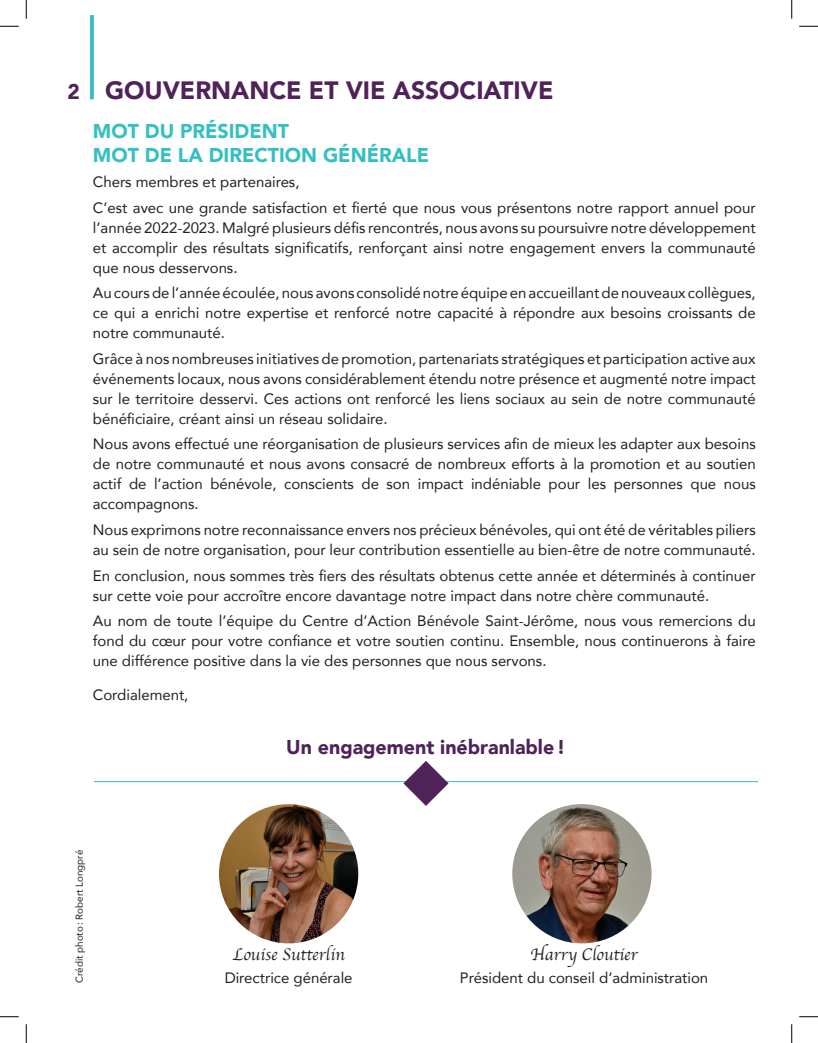
<style>
.page{position:relative;width:818px;height:1043px;background:#fff}
.page>*{position:absolute;margin:0;border:0;box-sizing:border-box;transform-origin:0 0}
.t1{font:900 25px "Avenir";color:#50225a}
.t2{font:900 20px/24px "Avenir";color:#35bfc3}
.t3{font:900 20px "Avenir";color:#50225a}
.t4{font:17.5px "Apple Chancery";color:#231f20}
.t5{font:15px/20px "Avenir";color:#231f20;text-align:justify}
.t6{font:10px "Avenir";color:#231f20}
.s1{font-size:21.25px}
</style>
<div class="page">
<svg style="left:90px;top:15px;width:4px;height:84px"></svg>
<img style="left:219px;top:804px;width:139px;height:139px;border-radius:70px">
<img style="left:512px;top:804px;width:139px;height:139px;border-radius:70px">
<hr style="left:94px;top:781px;width:664px;height:1px;background:#35bfc3">
<svg style="left:403px;top:761px;width:45px;height:45px"></svg>
<svg style="left:0;top:25px;width:19px;height:2px"></svg>
<svg style="left:799px;top:25px;width:19px;height:2px"></svg>
<svg style="left:0;top:1016px;width:19px;height:1px"></svg>
<svg style="left:799px;top:1016px;width:19px;height:1px"></svg>
<svg style="left:25px;top:0;width:2px;height:19px"></svg>
<svg style="left:25px;top:1024px;width:2px;height:18px"></svg>
<svg style="left:791px;top:0;width:1px;height:19px"></svg>
<svg style="left:791px;top:1024px;width:1px;height:18px"></svg>
<h1 class="t1" style="left:67px;top:69px;width:487px"><span class="s1">2</span> GOUVERNANCE ET VIE ASSOCIATIVE</h1>
<h2 class="t2" style="left:93px;top:118px;width:338px">MOT DU PRÉSIDENT<br>MOT DE LA DIRECTION GÉNÉRALE</h2>
<p class="t5" style="left:93px;top:168px;width:664px;line-height:25.6px">Chers membres et partenaires,<br>C’est avec une grande satisfaction et fierté que nous vous présentons notre rapport annuel pour</p>
<p class="t5" style="left:93px;top:217px;width:664px">l’année 2022-2023. Malgré plusieurs défis rencontrés, nous avons su poursuivre notre développement et accomplir des résultats significatifs, renforçant ainsi notre engagement envers la communauté que nous desservons.</p>
<p class="t5" style="left:93px;top:282px;width:664px">Au cours de l’année écoulée, nous avons consolidé notre équipe en accueillant de nouveaux collègues, ce qui a enrichi notre expertise et renforcé notre capacité à répondre aux besoins croissants de notre communauté.</p>
<p class="t5" style="left:93px;top:348px;width:664px">Grâce à nos nombreuses initiatives de promotion, partenariats stratégiques et participation active aux événements locaux, nous avons considérablement étendu notre présence et augmenté notre impact sur le territoire desservi. Ces actions ont renforcé les liens sociaux au sein de notre communauté bénéficiaire, créant ainsi un réseau solidaire.</p>
<p class="t5" style="left:93px;top:434px;width:664px">Nous avons effectué une réorganisation de plusieurs services afin de mieux les adapter aux besoins de notre communauté et nous avons consacré de nombreux efforts à la promotion et au soutien actif de l’action bénévole, conscients de son impact indéniable pour les personnes que nous accompagnons.</p>
<p class="t5" style="left:93px;top:519px;width:664px">Nous exprimons notre reconnaissance envers nos précieux bénévoles, qui ont été de véritables piliers au sein de notre organisation, pour leur contribution essentielle au bien-être de notre communauté.</p>
<p class="t5" style="left:93px;top:565px;width:664px">En conclusion, nous sommes très fiers des résultats obtenus cette année et déterminés à continuer sur cette voie pour accroître encore davantage notre impact dans notre chère communauté.</p>
<p class="t5" style="left:93px;top:610px;width:664px">Au nom de toute l’équipe du Centre d’Action Bénévole Saint-Jérôme, nous vous remercions du fond du cœur pour votre confiance et votre soutien continu. Ensemble, nous continuerons à faire une différence positive dans la vie des personnes que nous servons.</p>
<p class="t5" style="left:93px;top:684px;width:97px">Cordialement,</p>
<p class="t6" style="left:71px;top:982px;width:135px;rotate:-90deg">Crédit photo: Robert Longpré</p>
<h2 class="t3" style="left:286px;top:730px;width:281px">Un engagement inébranlable!</h2>
<p class="t4" style="left:232px;top:940px;width:114px">Louise Sutterlin</p>
<p class="t5" style="left:225px;top:967px;width:129px">Directrice générale</p>
<p class="t4" style="left:530px;top:940px;width:109px">Harry Cloutier</p>
<p class="t5" style="left:460px;top:967px;width:250px">Président du conseil d’administration</p>
</div>
